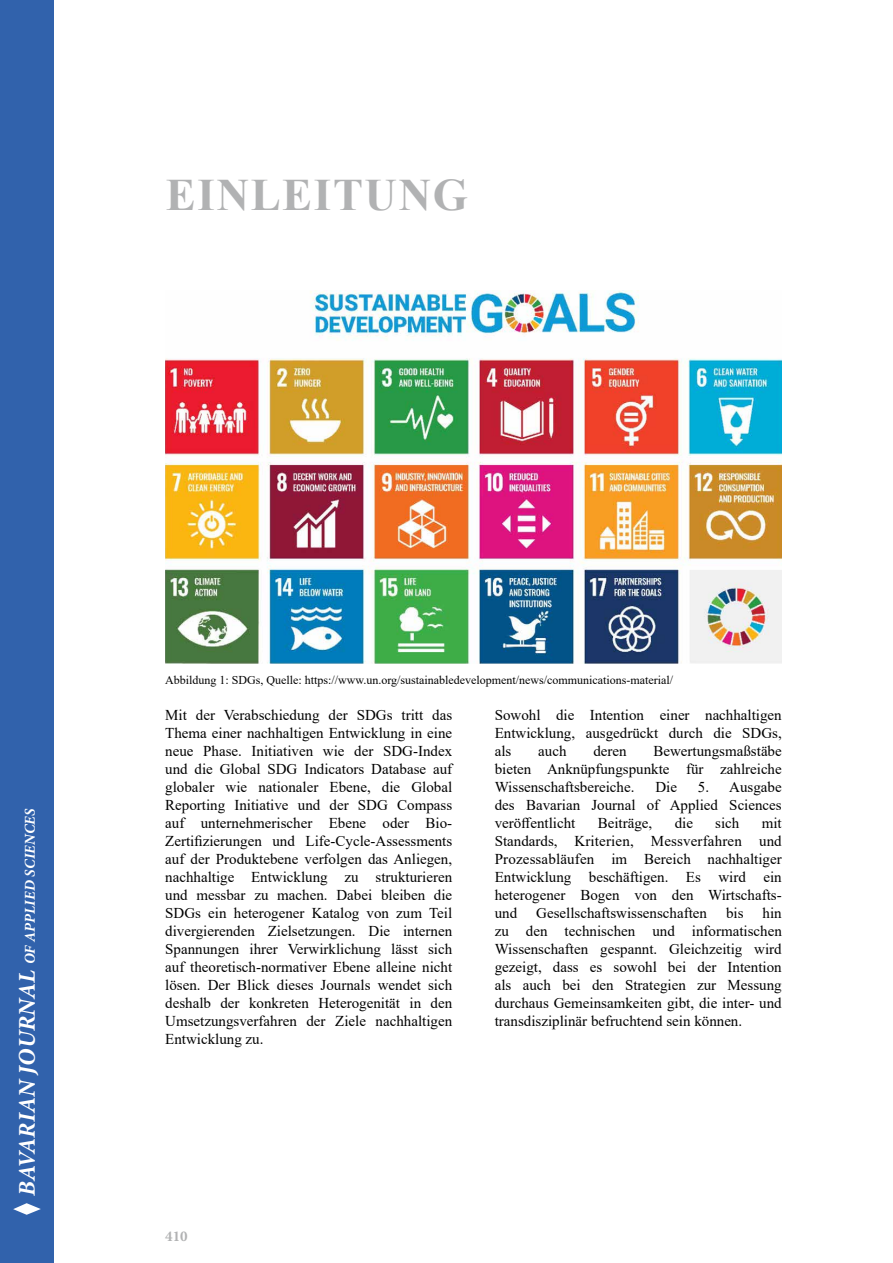
<style>
.page{position:relative;width:893px;height:1263px;background:#fff}
.page>*{position:absolute;margin:0;border:0;box-sizing:border-box;transform-origin:0 0}
.t1{font:700 45px "Times New Roman";letter-spacing:.035em;color:#b1b2b3}
.t2{font:15px/18px "Times New Roman";color:#000;text-align:justify}
.t3{font:italic 700 15px "Minion Pro";color:#fff}
.t4{font:700 15px "Minion Pro";color:#b1b2b3}
.t5{font:12px "Times New Roman";color:#000}
.s1{font-size:24px}
</style>
<div class="page">
<div style="left:0;top:0;width:54px;height:1263px;background:#3162ac"></div>
<svg style="left:13px;top:1203px;width:28px;height:12px"></svg>
<img style="left:165px;top:291px;width:617px;height:372px">
<h1 class="t1" style="left:166px;top:162px;width:303px">EINLEITUNG</h1>
<p class="t3" style="left:19px;top:1196px;width:389px;rotate:-90deg"><span class="s1">BAVARIAN JOURNAL</span> OF APPLIED SCIENCES</p>
<p class="t5" style="left:165px;top:672px;width:509px">Abbildung 1: SDGs, Quelle: https://www.un.org/sustainabledevelopment/news/communications-material/</p>
<p class="t2" style="left:165px;top:706px;width:289px">Mit der Verabschiedung der SDGs tritt das Thema einer nachhaltigen Entwicklung in eine neue Phase. Initiativen wie der SDG-Index und die Global SDG Indicators Database auf globaler wie nationaler Ebene, die Global Reporting Initiative und der SDG Compass auf unternehmerischer Ebene oder Bio-Zertifizierungen und Life-Cycle-Assessments auf der Produktebene verfolgen das Anliegen, nachhaltige Entwicklung zu strukturieren und messbar zu machen. Dabei bleiben die SDGs ein heterogener Katalog von zum Teil divergierenden Zielsetzungen. Die internen Spannungen ihrer Verwirklichung lässt sich auf theoretisch-normativer Ebene alleine nicht lösen. Der Blick dieses Journals wendet sich deshalb der konkreten Heterogenität in den Umsetzungsverfahren der Ziele nachhaltigen Entwicklung zu.</p>
<p class="t2" style="left:495px;top:706px;width:289px">Sowohl die Intention einer nachhaltigen Entwicklung, ausgedrückt durch die SDGs, als</p>
<p class="t2" style="left:495px;top:742px;width:289px;text-indent:159px">Bewertungsmaßstäbe bieten Anknüpfungspunkte für zahlreiche Wissenschaftsbereiche.</p>
<p class="t2" style="left:538px;top:742px;width:30px">auch</p>
<p class="t2" style="left:593px;top:742px;width:35px">deren</p>
<p class="t2" style="left:495px;top:778px;width:289px;text-indent:203px">5. Ausgabe des Bavarian Journal of Applied Sciences veröffentlicht</p>
<p class="t2" style="left:655px;top:778px;width:23px">Die</p>
<p class="t2" style="left:495px;top:814px;width:289px;text-indent:267px">mit Standards, Kriterien, Messverfahren und Prozessabläufen im Bereich nachhaltiger Entwicklung beschäftigen. Es wird ein heterogener Bogen von den Wirtschafts&shy;und</p>
<p class="t2" style="left:598px;top:814px;width:56px">Beiträge,</p>
<p class="t2" style="left:675px;top:814px;width:20px">die</p>
<p class="t2" style="left:715px;top:814px;width:26px">sich</p>
<p class="t2" style="left:495px;top:904px;width:289px;text-indent:268px">hin zu den technischen und informatischen Wissenschaften gespannt. Gleichzeitig wird gezeigt, dass es sowohl bei der Intention als auch bei den Strategien zur Messung durchaus Gemeinsamkeiten gibt, die inter- und transdisziplinär befruchtend sein können.</p>
<p class="t2" style="left:536px;top:904px;width:172px">Gesellschaftswissenschaften</p>
<p class="t2" style="left:726px;top:904px;width:19px">bis</p>
<p class="t4" style="left:165px;top:1226px;width:24px">410</p>
</div>
